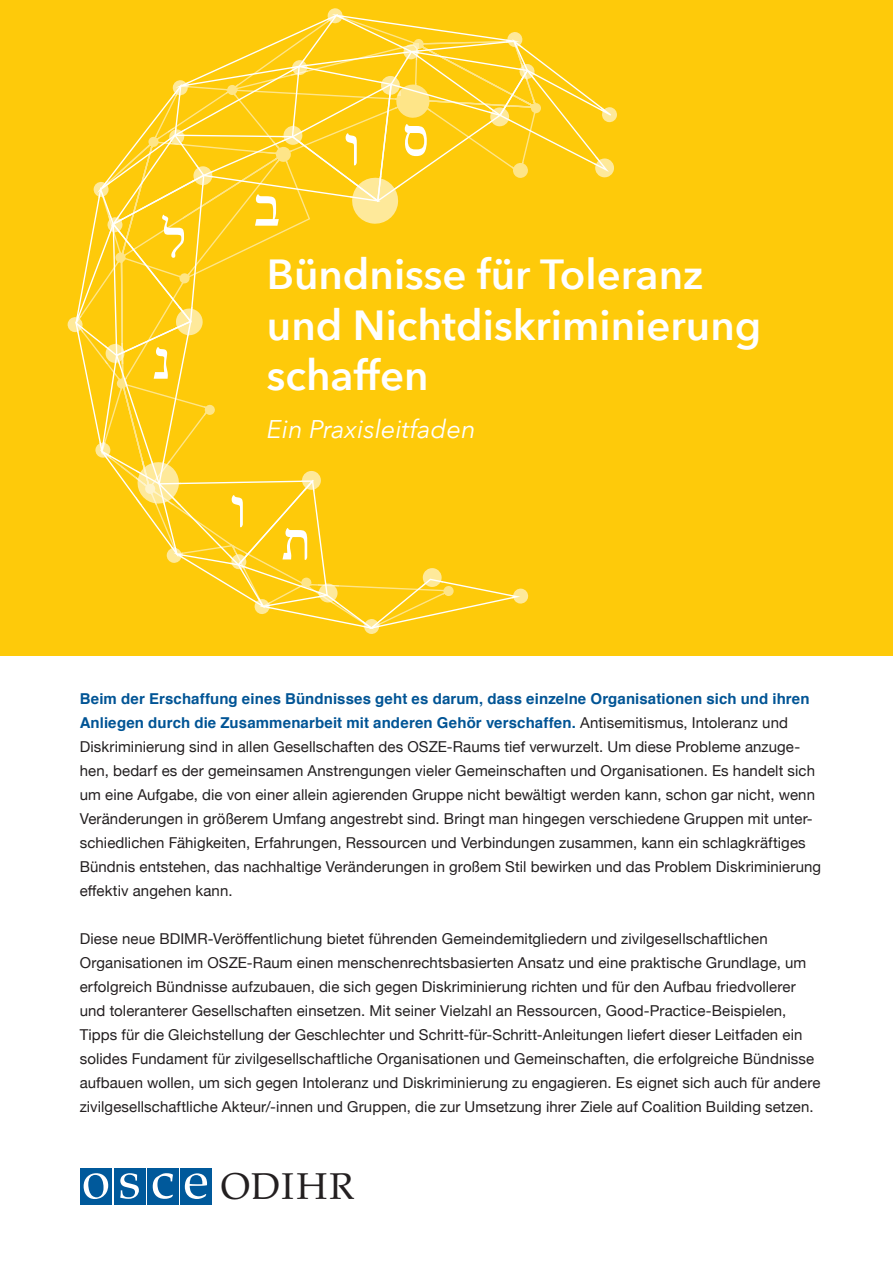
<style>
.page{position:relative;width:893px;height:1263px;background:#fff}
.page>*{position:absolute;margin:0;border:0;box-sizing:border-box;transform-origin:0 0}
.t1{font:600 42px/50.4px "Avenir Next";color:#fff}
.t2{font:37.2px "Palatino";letter-spacing:.045em;color:#231f20}
.t3{font:italic 25.5px "Avenir Next";color:#fff}
.copy{font:15px/24px "Helvetica Neue";letter-spacing:.005em;color:#231f20}
.s1{font-family:"Helvetica";font-weight:700;color:#005495}
</style>
<div class="page">
<div style="left:0;top:0;width:893px;height:656px;background:#feca0a"></div>
<svg style="left:68px;top:8px;width:549px;height:626px"></svg>
<div style="left:80px;top:1168px;width:32px;height:37px;background:#00599b"></div>
<div style="left:114px;top:1168px;width:31px;height:37px;background:#00599b"></div>
<div style="left:147px;top:1168px;width:32px;height:37px;background:#00599b"></div>
<div style="left:181px;top:1168px;width:31px;height:37px;background:#00599b"></div>
<svg style="left:185px;top:1173px;width:22px;height:26px"></svg>
<svg style="left:153px;top:1173px;width:20px;height:26px"></svg>
<svg style="left:120px;top:1173px;width:19px;height:26px"></svg>
<svg style="left:84px;top:1173px;width:24px;height:26px"></svg>
<p class="t1" style="left:267px;top:248px;width:496px">Bündnisse für Toleranz und Nichtdiskriminierung schaffen</p>
<p class="t3" style="left:267px;top:408px;width:211px">Ein Praxisleitfaden</p>
<p class="copy" style="left:80px;top:688px;width:743px"><span class="s1">Beim der Erschaffung eines Bündnisses geht es darum, dass einzelne Organisationen sich und ihren Anliegen durch die Zusammenarbeit mit anderen Gehör verschaffen.</span> Antisemitismus, Intoleranz und Diskriminierung sind in allen Gesellschaften des OSZE-Raums tief verwurzelt. Um diese Probleme anzuge&shy;hen, bedarf es der gemeinsamen Anstrengungen vieler Gemeinschaften und Organisationen. Es handelt sich um eine Aufgabe, die von einer allein agierenden Gruppe nicht bewältigt werden kann, schon gar nicht, wenn Veränderungen in größerem Umfang angestrebt sind. Bringt man hingegen verschiedene Gruppen mit unter&shy;schiedlichen Fähigkeiten, Erfahrungen, Ressourcen und Verbindungen zusammen, kann ein schlagkräftiges Bündnis entstehen, das nachhaltige Veränderungen in großem Stil bewirken und das Problem Diskriminierung effektiv angehen kann.</p>
<p class="copy" style="left:80px;top:928px;width:742px">Diese neue BDIMR-Veröffentlichung bietet führenden Gemeindemitgliedern und zivilgesellschaftlichen Organisationen im OSZE-Raum einen menschenrechtsbasierten Ansatz und eine praktische Grundlage, um erfolgreich Bündnisse aufzubauen, die sich gegen Diskriminierung richten und für den Aufbau friedvollerer und toleranterer Gesellschaften einsetzen. Mit seiner Vielzahl an Ressourcen, Good-Practice-Beispielen, Tipps für die Gleichstellung der Geschlechter und Schritt-für-Schritt-Anleitungen liefert dieser Leitfaden ein solides Fundament für zivilgesellschaftliche Organisationen und Gemeinschaften, die erfolgreiche Bündnisse aufbauen wollen, um sich gegen Intoleranz und Diskriminierung zu engagieren. Es eignet sich auch für andere zivilgesellschaftliche Akteur/-innen und Gruppen, die zur Umsetzung ihrer Ziele auf Coalition Building setzen.</p>
<p class="t2" style="left:221px;top:1156px;width:135px">ODIHR</p>
</div>
